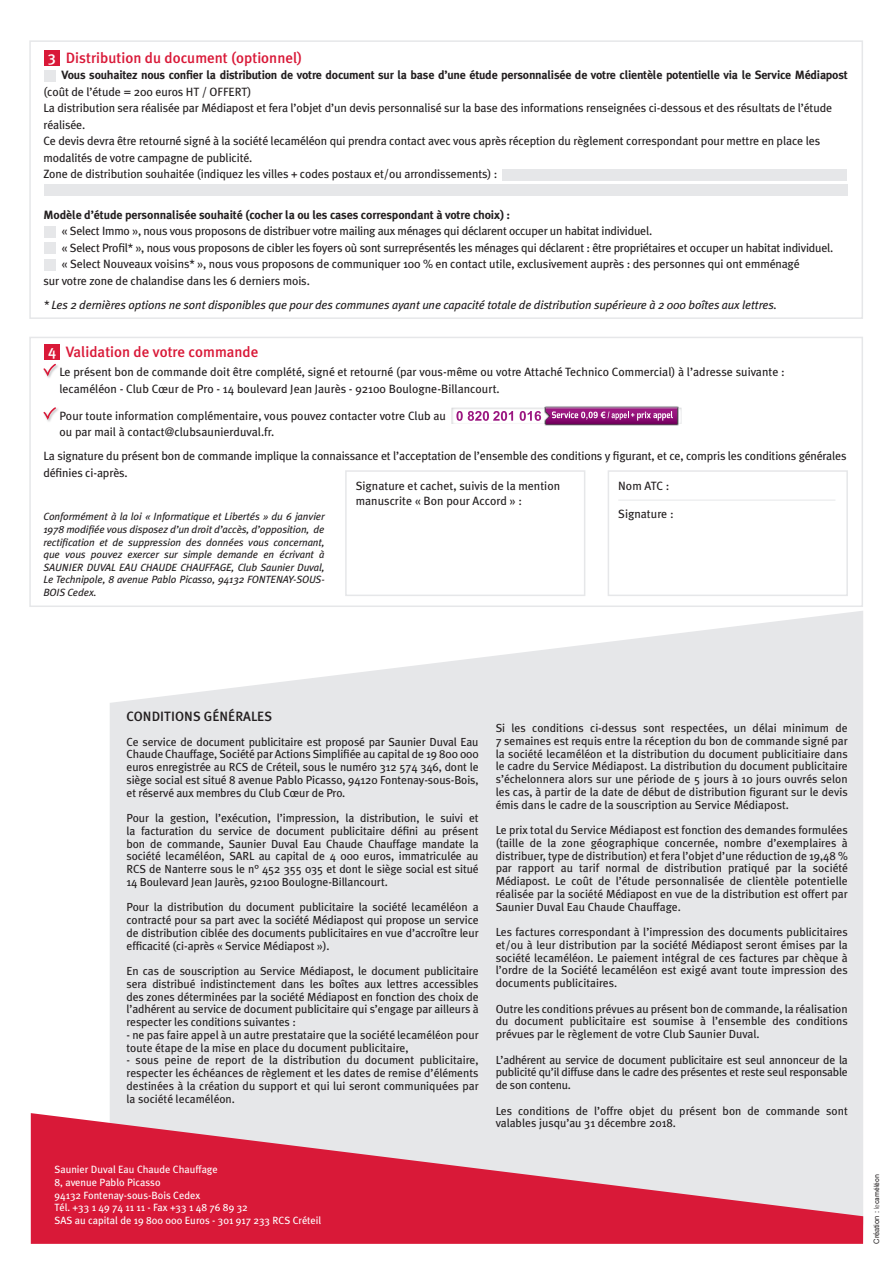
<style>
.page{position:relative;width:893px;height:1263px;background:#fff}
.page>*{position:absolute;margin:0;border:0;box-sizing:border-box;transform-origin:0 0}
.t1{font:500 15px "Meta Plus";color:#d91938}
.t2{font:500 15px "Meta Plus";color:#fff}
.t3{font:500 13.5px "Meta Plus";color:#231f20}
.t4{font:12px/16.5px "Meta Plus";letter-spacing:-.01em;color:#231f20}
.t5{font:700 12px/16.5px "Meta Plus";letter-spacing:-.02em;color:#231f20}
.t6{font:italic 12px "Meta Plus";letter-spacing:-.01em;color:#231f20}
.t7{font:11.7px/12.8px "Meta Plus";color:#231f20;text-align:justify}
.t8{font:italic 10.5px/12.6px "Meta Plus";letter-spacing:-.01em;color:#231f20;text-align:justify}
.t9{font:10.5px "Meta Plus";color:#fff}
.t10{font:7.5px "Helvetica Neue";color:#231f20}
.s1{font-weight:400}
.s2{font-family:"Aaux Pro";font-weight:300}
.s3{font-family:"Aaux Pro";font-weight:500}
</style>
<div class="page">
<div style="left:29px;top:40px;width:834px;height:279px;border:2px solid #e6e7e9"></div>
<div style="left:29px;top:337px;width:834px;height:270px;border:2px solid #e6e7e9"></div>
<div style="left:43px;top:364px;width:16px;height:15px;background:#a8a9ad;opacity:.75"></div>
<svg style="left:43px;top:363px;width:14px;height:15px"></svg>
<div style="left:43px;top:407px;width:16px;height:16px;background:#a8a9ad;opacity:.75"></div>
<svg style="left:43px;top:407px;width:14px;height:14px"></svg>
<div style="left:45px;top:70px;width:11px;height:11px;background:#e6e7e9"></div>
<div style="left:45px;top:226px;width:11px;height:12px;background:#e6e7e9"></div>
<div style="left:45px;top:243px;width:11px;height:11px;background:#e6e7e9"></div>
<div style="left:45px;top:259px;width:11px;height:12px;background:#e6e7e9"></div>
<div style="left:44px;top:185px;width:803px;height:11px;background:#e6e7e9"></div>
<div style="left:502px;top:169px;width:345px;height:11px;background:#e6e7e9"></div>
<div style="left:345px;top:470px;width:240px;height:126px;border:2px solid #e6e7e9"></div>
<div style="left:608px;top:470px;width:240px;height:126px;border:2px solid #e6e7e9"></div>
<hr style="left:618px;top:500px;width:217px;height:1px;background:#e6e7e9">
<div style="left:44px;top:50px;width:16px;height:16px;background:#d91938"></div>
<div style="left:44px;top:344px;width:16px;height:16px;background:#d91938"></div>
<img style="left:451px;top:408px;width:230px;height:16px">
<svg style="left:456px;top:411px;width:57px;height:10px"></svg>
<img style="left:544px;top:406px;width:135px;height:20px">
<svg style="left:520px;top:407px;width:157px;height:17px;background:#aa5199"></svg>
<svg style="left:110px;top:611px;width:753px;height:502px;background:#e8e9ea"></svg>
<svg style="left:31px;top:1113px;width:832px;height:131px;background:#de6a7e"></svg>
<p class="t1" style="left:66px;top:49px;width:238px">Distribution du document (optionnel)</p>
<p class="t5" style="left:43px;top:67px;width:806px;text-indent:18px">Vous souhaitez nous confier la distribution de votre document sur la base d’une étude personnalisée de votre clientèle potentielle via le Service Médiapost <span class="s1">(coût de l’étude = 200 euros HT / OFFERT)</span></p>
<p class="t4" style="left:43px;top:100px;width:790px">La distribution sera réalisée par Médiapost et fera l’objet d’un devis personnalisé sur la base des informations renseignées ci-dessous et des résultats de l’étude réalisée.</p>
<p class="t4" style="left:43px;top:133px;width:778px">Ce devis devra être retourné signé à la société lecaméléon qui prendra contact avec vous après réception du règlement correspondant pour mettre en place les modalités de votre campagne de publicité.</p>
<p class="t4" style="left:43px;top:166px;width:456px">Zone de distribution souhaitée (indiquez les villes + codes postaux et/ou arrondissements) :</p>
<p class="t5" style="left:43px;top:206px;width:468px">Modèle d’étude personnalisée souhaité (cocher la ou les cases correspondant à votre choix) :</p>
<p class="t4" style="left:61px;top:223px;width:592px">« Select Immo », nous vous proposons de distribuer votre mailing aux ménages qui déclarent occuper un habitat individuel.</p>
<p class="t4" style="left:61px;top:239px;width:773px">« Select Profil* », nous vous proposons de cibler les foyers où sont surreprésentés les ménages qui déclarent : être propriétaires et occuper un habitat individuel.</p>
<p class="t4" style="left:61px;top:256px;width:740px">« Select Nouveaux voisins* », nous vous proposons de communiquer 100 % en contact utile, exclusivement auprès : des personnes qui ont emménagé</p>
<p class="t4" style="left:43px;top:272px;width:268px">sur votre zone de chalandise dans les 6 derniers mois.</p>
<p class="t6" style="left:43px;top:298px;width:735px">* Les 2 dernières options ne sont disponibles que pour des communes ayant une capacité totale de distribution supérieure à 2 000 boîtes aux lettres.</p>
<p class="t1" style="left:66px;top:343px;width:194px">Validation de votre commande</p>
<p class="t4" style="left:59px;top:364px;width:727px">Le présent bon de commande doit être complété, signé et retourné (par vous-même ou votre Attaché Technico Commercial) à l’adresse suivante : lecaméléon - Club Cœur de Pro - 14 boulevard Jean Jaurès - 92100 Boulogne-Billancourt.</p>
<p class="t4" style="left:59px;top:407px;width:388px">Pour toute information complémentaire, vous pouvez contacter votre Club au ou par mail à contact@clubsaunierduval.fr.</p>
<p class="t4" style="left:43px;top:448px;width:805px">La signature du présent bon de commande implique la connaissance et l’acceptation de l’ensemble des conditions y figurant, et ce, compris les conditions générales définies ci-après.</p>
<p class="t4" style="left:356px;top:478px;width:206px;line-height:15px">Signature et cachet, suivis de la mention manuscrite « Bon pour Accord » :</p>
<p class="t4" style="left:618px;top:477px;width:53px">Nom ATC :</p>
<p class="t4" style="left:618px;top:505px;width:57px">Signature :</p>
<p class="t2" style="left:48px;top:48px;width:9px">3</p>
<p class="t2" style="left:48px;top:342px;width:10px">4</p>
<p class="t8" style="left:43px;top:510px;width:283px">Conformément à la loi « Informatique et Libertés » du 6 janvier 1978 modifiée vous disposez d’un droit d’accès, d’opposition, de rectification et de suppression des données vous concernant, que vous pouvez exercer sur simple demande en écrivant à SAUNIER DUVAL EAU CHAUDE CHAUFFAGE, Club Saunier Duval, Le Technipole, 8 avenue Pablo Picasso, 94132 FONTENAY-SOUS-BOIS Cedex.</p>
<p class="t3" style="left:126px;top:708px;width:147px">CONDITIONS GÉNÉRALES</p>
<p class="t7" style="left:126px;top:735px;width:354px">Ce service de document publicitaire est proposé par Saunier Duval Eau Chaude Chauffage, Société par Actions Simplifiée au capital de 19 800 000 euros enregistrée au RCS de Créteil, sous le numéro 312 574 346, dont le siège social est situé 8 avenue Pablo Picasso, 94120 Fontenay-sous-Bois, et réservé aux membres du Club Cœur de Pro.</p>
<p class="t7" style="left:126px;top:811px;width:354px">Pour la gestion, l’exécution, l’impression, la distribution, le suivi et la facturation du service de document publicitaire défini au présent bon de commande, Saunier Duval Eau Chaude Chauffage mandate la société lecaméléon, SARL au capital de 4 000 euros, immatriculée au RCS de Nanterre sous le n° 452 355 035 et dont le siège social est situé 14 Boulevard Jean Jaurès, 92100 Boulogne-Billancourt.</p>
<p class="t7" style="left:126px;top:901px;width:354px">Pour la distribution du document publicitaire la société lecaméléon a contracté pour sa part avec la société Médiapost qui propose un service de distribution ciblée des documents publicitaires en vue d’accroître leur efficacité (ci-après « Service Médiapost »).</p>
<p class="t7" style="left:126px;top:964px;width:354px">En cas de souscription au Service Médiapost, le document publicitaire sera distribué indistinctement dans les boîtes aux lettres accessibles des zones déterminées par la société Médiapost en fonction des choix de l’adhérent au service de document publicitaire qui s’engage par ailleurs à respecter les conditions suivantes :</p>
<p class="t7" style="left:126px;top:1028px;width:354px">- ne pas faire appel à un autre prestataire que la société lecaméléon pour toute étape de la mise en place du document publicitaire,</p>
<p class="t7" style="left:126px;top:1054px;width:354px">- sous peine de report de la distribution du document publicitaire, respecter les échéances de règlement et les dates de remise d’éléments destinées à la création du support et qui lui seront communiquées par la société lecaméléon.</p>
<p class="t9" style="left:54px;top:1164px;width:165px">Saunier Duval Eau Chaude Chauffage</p>
<p class="t9" style="left:54px;top:1176px;width:108px">8, avenue Pablo Picasso</p>
<p class="t9" style="left:54px;top:1189px;width:147px">94132 Fontenay-sous-Bois Cedex</p>
<p class="t9" style="left:54px;top:1201px;width:195px">Tél. +33 1 49 74 11 11 - Fax +33 1 48 76 89 32</p>
<p class="t9" style="left:54px;top:1214px;width:268px">SAS au capital de 19 800 000 Euros - 301 917 233 RCS Créteil</p>
<p class="t7" style="left:496px;top:721px;width:354px">Si les conditions ci-dessus sont respectées, un délai minimum de 7 semaines est requis entre la réception du bon de commande signé par la société lecaméléon et la distribution du document publicitiaire dans le cadre du Service Médiapost. La distribution du document publicitaire s’échelonnera alors sur une période de 5 jours à 10 jours ouvrés selon les cas, à partir de la date de début de distribution figurant sur le devis émis dans le cadre de la souscription au Service Médiapost.</p>
<p class="t7" style="left:496px;top:823px;width:354px">Le prix total du Service Médiapost est fonction des demandes formulées (taille de la zone géographique concernée, nombre d’exemplaires à distribuer, type de distribution) et fera l’objet d’une réduction de 19,48 % par rapport au tarif normal de distribution pratiqué par la société Médiapost. Le coût de l’étude personnalisée de clientèle potentielle réalisée par la société Médiapost en vue de la distribution est offert par Saunier Duval Eau Chaude Chauffage.</p>
<p class="t7" style="left:496px;top:925px;width:354px">Les factures correspondant à l’impression des documents publicitaires et/ou à leur distribution par la société Médiapost seront émises par la société lecaméléon. Le paiement intégral de ces factures par chèque à l’ordre de la Société lecaméléon est exigé avant toute impression des documents publicitaires.</p>
<p class="t7" style="left:496px;top:1002px;width:354px">Outre les conditions prévues au présent bon de commande, la réalisation du document publicitaire est soumise à l’ensemble des conditions prévues par le règlement de votre Club Saunier Duval.</p>
<p class="t7" style="left:496px;top:1053px;width:354px">L’adhérent au service de document publicitaire est seul annonceur de la publicité qu’il diffuse dans le cadre des présentes et reste seul responsable de son contenu.</p>
<p class="t7" style="left:496px;top:1104px;width:354px">Les conditions de l’offre objet du présent bon de commande sont valables jusqu’au 31 décembre 2018.</p>
<p class="t10" style="left:871px;top:1244px;width:71px;rotate:-90deg">Création : <span class="s2">le</span><span class="s3">caméléon</span></p>
</div>
